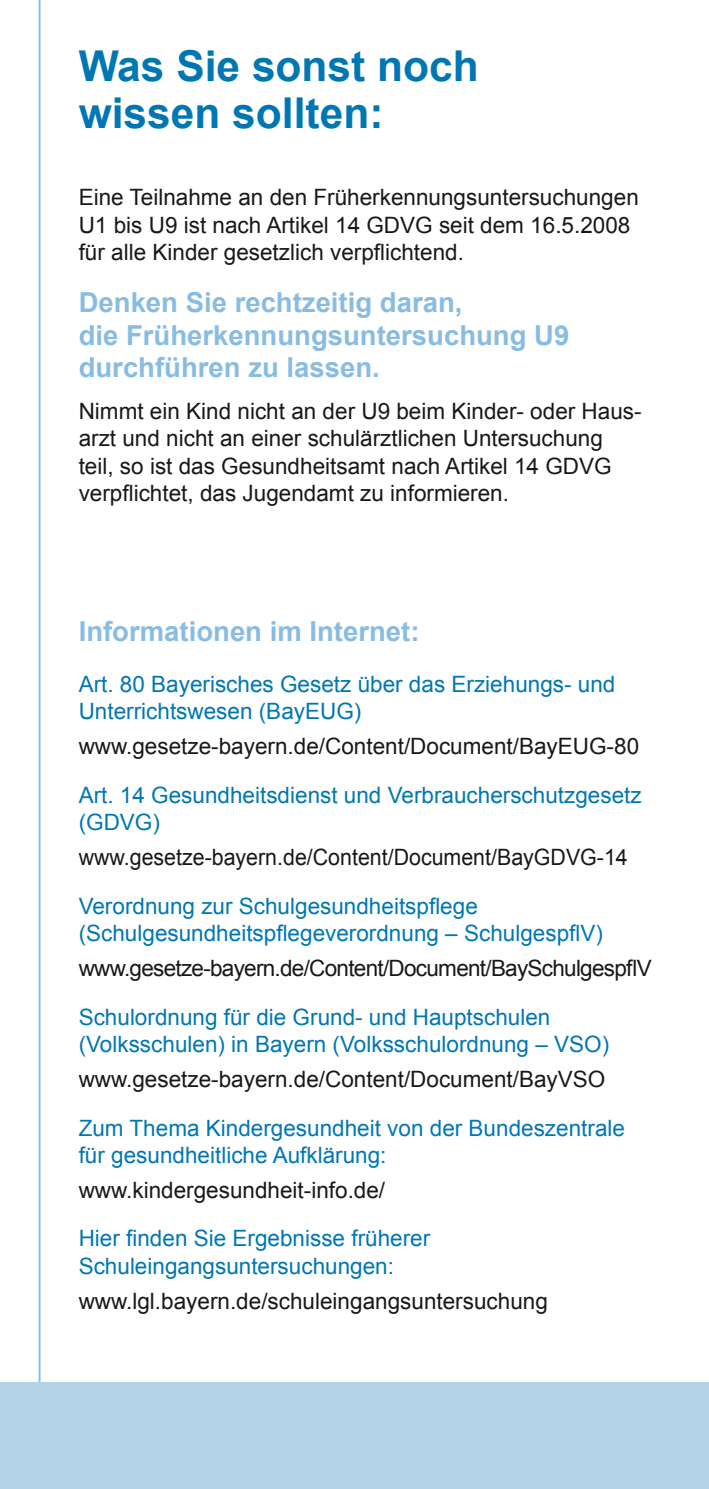
<style>
.page{position:relative;width:709px;height:1489px;background:#fff}
.page>*{position:absolute;margin:0;border:0;box-sizing:border-box;transform-origin:0 0}
.t1{font:700 42.5px/47.5px "Arial";color:#0077b3}
.t2{font:700 27.5px/32.5px "Arial";color:#89bce2}
.t3{font:22.5px/27.5px "Arial";color:#1a171c}
.t4{font:22.5px/27.5px "Arial";color:#0077b3}
.t5{font:22.5px "Arial";letter-spacing:-.03em;color:#1a171c}
.t6{font:22.5px "Arial";color:#1a171c;scale:.95 1}
</style>
<div class="page">
<hr style="left:39px;top:0;width:1px;height:1382px;background:#89bce2">
<div style="left:0;top:1382px;width:709px;height:106px;background:#b5d3e7"></div>
<h1 class="t1" style="left:79px;top:43px;width:401px">Was Sie sonst noch wissen sollten:</h1>
<p class="t3" style="left:79px;top:183px;width:561px">Eine Teilnahme an den Früherkennungsuntersuchungen<br>U1 bis U9 ist nach Artikel 14 GDVG seit dem 16.5.2008 für alle Kinder gesetzlich verpflichtend.</p>
<p class="t2" style="left:79px;top:287px;width:492px">Denken Sie rechtzeitig daran,<br>die Früherkennungsuntersuchung U9 durchführen zu lassen.</p>
<p class="t3" style="left:79px;top:397px;width:564px">Nimmt ein Kind nicht an der U9 beim Kinder- oder Haus&shy;arzt und nicht an einer schulärztlichen Untersuchung teil, so ist das Gesundheitsamt nach Artikel 14 GDVG verpflichtet, das Jugendamt zu informieren.</p>
<p class="t2" style="left:79px;top:615px;width:342px">Informationen im Internet:</p>
<p class="t4" style="left:79px;top:670px;width:538px">Art. 80 Bayerisches Gesetz über das Erziehungs- und<br>Unterrichtswesen (BayEUG)</p>
<p class="t3" style="left:79px;top:732px;width:562px">www.gesetze-bayern.de/Content/Document/BayEUG-80</p>
<p class="t4" style="left:79px;top:781px;width:564px">Art. 14 Gesundheitsdienst und Verbraucherschutzgesetz (GDVG)</p>
<p class="t6" style="left:79px;top:842px;width:579px">www.gesetze-bayern.de/Content/Document/BayGDVG-14</p>
<p class="t4" style="left:79px;top:892px;width:526px">Verordnung zur Schulgesundheitspflege (Schulgesundheitspflegeverordnung – SchulgespflV)</p>
<p class="t5" style="left:79px;top:953px;width:574px">www.gesetze-bayern.de/Content/Document/BaySchulgespflV</p>
<p class="t4" style="left:79px;top:1003px;width:532px">Schulordnung für die Grund- und Hauptschulen (Volksschulen) in Bayern (Volksschulordnung – VSO)</p>
<p class="t3" style="left:79px;top:1065px;width:528px">www.gesetze-bayern.de/Content/Document/BayVSO</p>
<p class="t4" style="left:79px;top:1114px;width:548px">Zum Thema Kindergesundheit von der Bundeszentrale für gesundheitliche Aufklärung:</p>
<p class="t3" style="left:79px;top:1176px;width:308px">www.kindergesundheit-info.de/</p>
<p class="t4" style="left:79px;top:1224px;width:353px">Hier finden Sie Ergebnisse früherer<br>Schuleingangsuntersuchungen:</p>
<p class="t3" style="left:79px;top:1286px;width:470px">www.lgl.bayern.de/schuleingangsuntersuchung</p>
</div>
